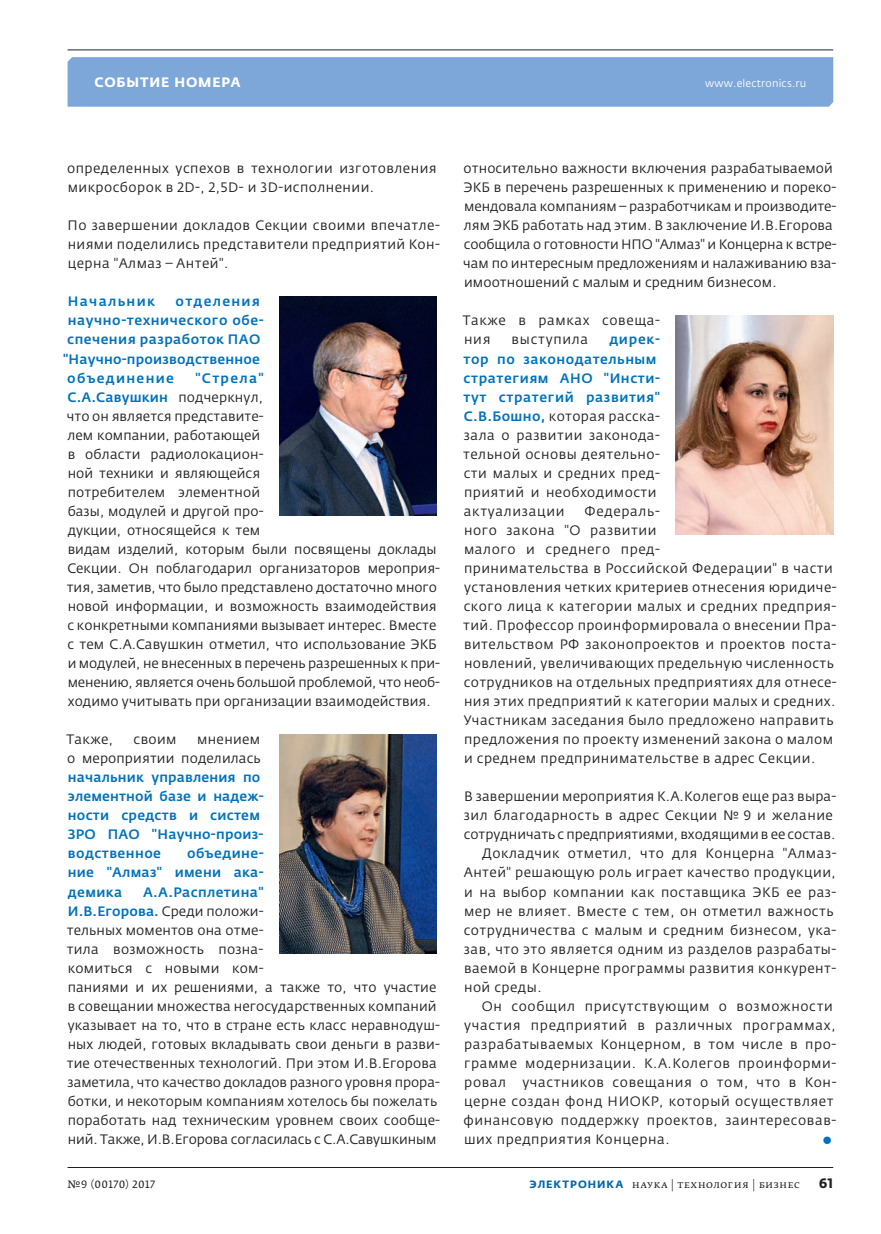
<style>
.page{position:relative;width:881px;height:1234px;background:#fff}
.page>*{position:absolute;margin:0;border:0;box-sizing:border-box;transform-origin:0 0}
.t1{font:13.5px/19px "Fedra Sans Pro";letter-spacing:.025em;color:#231f20}
.t2{font:13.5px/19px "Fedra Sans Pro";letter-spacing:.005em;color:#231f20}
.t3{font:13.5px/19px "Fedra Sans Pro";letter-spacing:.045em;color:#231f20}
.t4{font:500 13.5px/19px "Fedra Sans Pro";letter-spacing:.02em;color:#0072bc}
.t5{font:13.5px "Fedra Sans Pro";letter-spacing:.05em;color:#231f20}
.t6{font:13.5px "Fedra Sans Pro";color:#231f20}
.t7{font:500 13.5px "Fedra Sans Pro";letter-spacing:.095em;color:#0072bc}
.t8{font:500 13.5px "Fedra Sans Pro";letter-spacing:.04em;color:#0072bc}
.t9{font:700 13.5px "Fedra Sans Alt Pro";letter-spacing:.06em;color:#fff}
.t10{font:700 13.5px "Fedra Sans Pro";color:#231f20}
.t11{font:13.5px "Fedra Sans Pro";color:#0072bc}
.t12{font:10.5px "Fedra Serif B Pro";letter-spacing:.03em;color:#231f20}
.t13{font:10.5px "Fedra Sans Pro";letter-spacing:.015em;color:#fff}
.t14{font:10.5px "Fedra Serif A Pro";letter-spacing:.035em;color:#231f20}
.s1{font-weight:500;color:#0072bc}
.s2{font-weight:400;color:#231f20}
.s3{font-family:"Fedra Sans Alt Pro";font-weight:700;color:#0067aa}
</style>
<div class="page">
<div style="left:67px;top:57px;width:765px;height:50px;background:#7ca7d8"></div>
<hr style="left:67px;top:50px;width:765px;height:1px;background:#231f20">
<hr style="left:67px;top:1166px;width:765px;height:1px;background:#231f20">
<img style="left:279px;top:297px;width:157px;height:218px">
<img style="left:279px;top:734px;width:157px;height:219px">
<img style="left:675px;top:316px;width:157px;height:218px">
<p class="t9" style="left:95px;top:74px;width:147px">СОБЫТИЕ НОМЕРА</p>
<p class="t13" style="left:705px;top:77px;width:102px">www.electronics.ru</p>
<p class="t1" style="left:67px;top:159px;width:371px">определенных успехов в технологии изготовления микросборок в 2D-, 2,5D- и 3D-исполнении.</p>
<p class="t1" style="left:68px;top:216px;width:373px;text-align:justify">По завершении докладов Секции своими впечатле&shy;ниями поделились представители предприятий Кон&shy;церна "Алмаз – Антей".</p>
<p class="t7" style="left:68px;top:293px;width:88px">Начальник</p>
<p class="t7" style="left:175px;top:293px;width:86px">отделения</p>
<p class="t8" style="left:68px;top:312px;width:197px">научно-технического обе-</p>
<p class="t4" style="left:67px;top:330px;width:194px">спечения разработок ПАО</p>
<p class="t4" style="left:63px;top:349px;width:198px">"Научно-производственное</p>
<p class="t7" style="left:67px;top:369px;width:108px">объединение</p>
<p class="t2" style="left:67px;top:368px;width:375px;text-indent:128px"><span class="s1">"Стрела"<br>С.А.Савушкин</span> подчеркнул,<br>что он является представите-<br>лем компании, работающей<br>в области радиолокацион-<br>ной техники и являющейся<br>потребителем элементной<br>базы, модулей и другой про-<br>дукции, относящейся к тем<br>видам изделий, которым были посвящены доклады Секции. Он поблагодарил организаторов мероприя&shy;тия, заметив, что было представлено достаточно много новой информации, и возможность взаимодействия с конкретными компаниями вызывает интерес. Вместе с тем С.А.Савушкин отметил, что использование ЭКБ и модулей, не внесенных в перечень разрешенных к при&shy;менению, является очень большой проблемой, что необ&shy;ходимо учитывать при организации взаимодействия.</p>
<p class="t1" style="left:66px;top:729px;width:48px">Также,</p>
<p class="t1" style="left:133px;top:729px;width:44px">своим</p>
<p class="t4" style="left:67px;top:729px;width:198px;text-indent:130px"><span class="s2">мнением о мероприятии поделилась </span>начальник управления по элементной базе и надеж&shy;ности средств и систем<br>ЗРО ПАО "Научно-произ&shy;водственное</p>
<p class="t4" style="left:68px;top:844px;width:197px;text-align:justify;text-indent:119px">объедине&shy;ние "Алмаз" имени ака&shy;демика</p>
<p class="t1" style="left:67px;top:882px;width:374px;text-indent:76px"><span class="s1">А.А.Расплетина"<br>И.В.Егорова.</span> Среди положи-<br>тельных моментов она отме-<br>тила возможность позна-<br>комиться с новыми ком-<br>паниями и их решениями, а также то, что участие в совещании множества негосударственных компаний указывает на то, что в стране есть класс неравнодуш&shy;ных людей, готовых вкладывать свои деньги в разви&shy;тие отечественных технологий. При этом И.В.Егорова заметила, что качество докладов разного уровня прора&shy;ботки, и некоторым компаниям хотелось бы пожелать поработать над техническим уровнем своих сообще&shy;ний. Также, И.В.Егорова согласилась с С.А.Савушкиным</p>
<p class="t1" style="left:463px;top:159px;width:375px">относительно важности включения разрабатываемой ЭКБ в перечень разрешенных к применению и пореко&shy;мендовала компаниям –разработчикам и производите&shy;лям ЭКБ работать над этим. В заключение И.В.Егорова сообщила о готовности НПО "Алмаз" и Концерна к встре&shy;чам по интересным предложениям и налаживанию вза&shy;имоотношений с малым и средним бизнесом.</p>
<p class="t3" style="left:462px;top:311px;width:198px">Также в рамках совеща&shy;ния</p>
<p class="t5" style="left:511px;top:331px;width:78px">выступила</p>
<p class="t1" style="left:463px;top:330px;width:198px;text-indent:146px"><span class="s1">дирек&shy;тор по законодательным стратегиям АНО "Инсти&shy;тут стратегий развития"<br>С.В.Бошно,</span> которая расска&shy;зала о развитии законода&shy;тельной основы деятельно&shy;сти малых и средних пред&shy;приятий и необходимости актуализации</p>
<p class="t1" style="left:463px;top:501px;width:375px;text-indent:121px">Федераль-<br>ного закона "О развитии<br>малого и среднего пред-<br>принимательства в Российской Федерации" в части установления четких критериев отнесения юридиче&shy;ского лица к категории малых и средних предприя&shy;тий. Профессор проинформировала о внесении Пра&shy;вительством РФ законопроектов и проектов поста&shy;новлений, увеличивающих предельную численность сотрудников на отдельных предприятиях для отнесе&shy;ния этих предприятий к категории малых и средних.<br>Участникам заседания было предложено направить предложения по проекту изменений закона о малом и среднем предпринимательстве в адрес Секции.</p>
<p class="t1" style="left:464px;top:786px;width:374px">В завершении мероприятия К.А.Колегов еще раз выра-</p>
<p class="t1" style="left:463px;top:806px;width:370px">зил благодарность в адрес Секции № 9 и желание</p>
<p class="t6" style="left:463px;top:826px;width:373px">сотрудничать с предприятиями, входящими в ее состав.</p>
<p class="t1" style="left:482px;top:844px;width:356px">Докладчик отметил, что для Концерна "Алмаз-</p>
<p class="t1" style="left:463px;top:863px;width:373px">Антей" решающую роль играет качество продукции,</p>
<p class="t1" style="left:464px;top:882px;width:373px">и на выбор компании как поставщика ЭКБ ее раз-</p>
<p class="t1" style="left:464px;top:901px;width:371px">мер не влияет. Вместе с тем, он отметил важность</p>
<p class="t1" style="left:463px;top:920px;width:374px">сотрудничества с малым и средним бизнесом, ука-</p>
<p class="t1" style="left:463px;top:939px;width:374px">зав, что это является одним из разделов разрабаты-</p>
<p class="t1" style="left:464px;top:958px;width:373px">ваемой в Концерне программы развития конкурент-</p>
<p class="t1" style="left:464px;top:977px;width:79px">ной среды.</p>
<p class="t5" style="left:481px;top:997px;width:352px">Он сообщил присутствующим о возможности</p>
<p class="t5" style="left:464px;top:1016px;width:373px">участия предприятий в различных программах,</p>
<p class="t3" style="left:464px;top:1034px;width:373px">разрабатываемых Концерном, в том числе в про-</p>
<p class="t3" style="left:464px;top:1053px;width:373px">грамме модернизации. К.А.Колегов проинформи-</p>
<p class="t3" style="left:464px;top:1072px;width:373px">ровал участников совещания о том, что в Кон-</p>
<p class="t3" style="left:464px;top:1091px;width:371px">церне создан фонд НИОКР, который осуществляет</p>
<p class="t3" style="left:463px;top:1110px;width:374px">финансовую поддержку проектов, заинтересовав-</p>
<p class="t3" style="left:464px;top:1129px;width:207px">ших предприятия Концерна.</p>
<p class="t11" style="left:821px;top:1130px;width:12px">●</p>
<p class="t14" style="left:67px;top:1177px;width:89px">№9 (00170) 2017</p>
<p class="t12" style="left:529px;top:1177px;width:272px"><span class="s3">ЭЛЕКТРОНИКА</span> наука | технология | бизнес</p>
<p class="t10" style="left:818px;top:1174px;width:16px">61</p>
</div>
